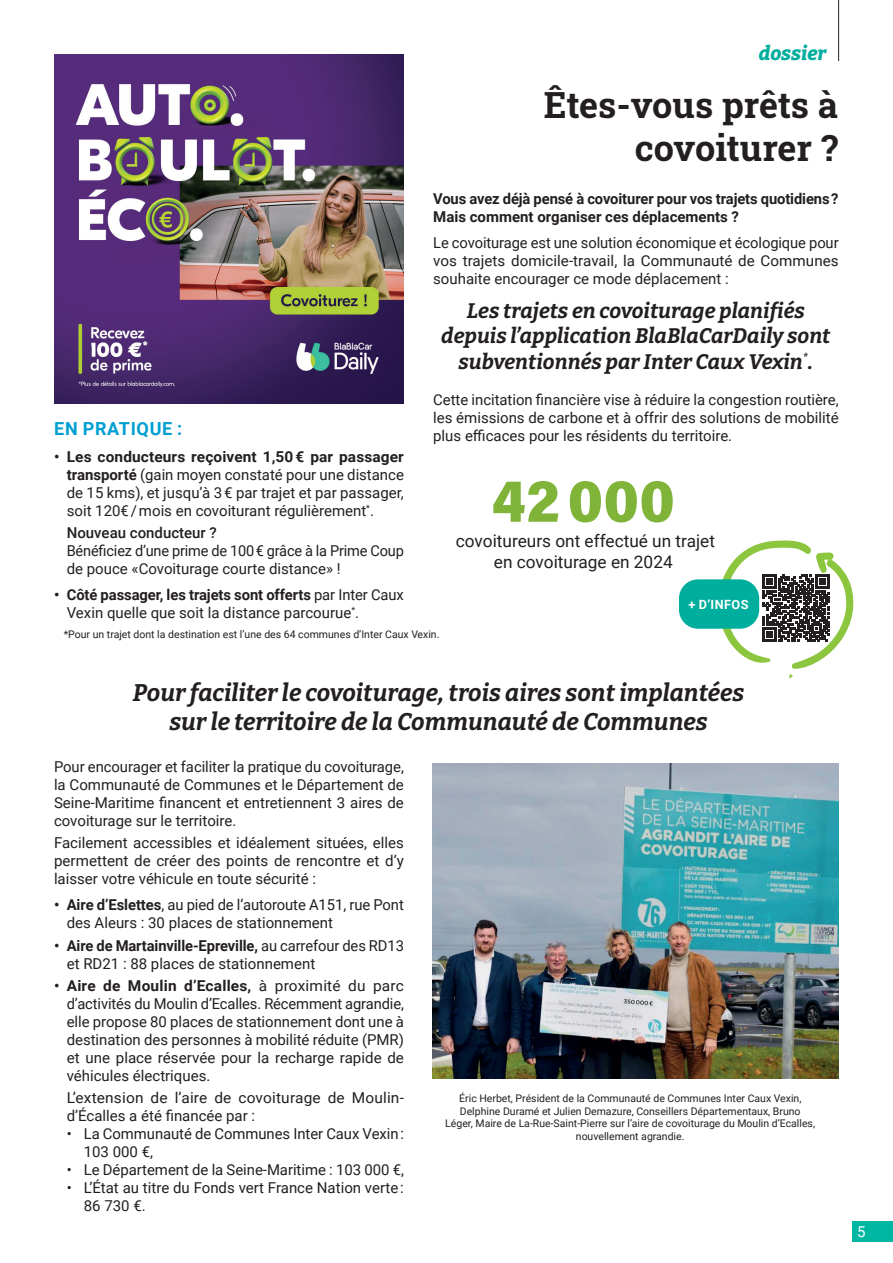
<style>
.page{position:relative;width:893px;height:1263px;background:#fff}
.page>*{position:absolute;margin:0;border:0;box-sizing:border-box;transform-origin:0 0}
.t1{font:60.3px "Acumin Variable Concept";color:#7fb438}
.t2{font:36px/43.2px "Roboto Slab";color:#231f20;text-align:right}
.t3{font:italic 700 24px/28.8px "Bitter";color:#231f20;text-align:center}
.t4{font:italic 700 21px/25.2px "Bitter";color:#231f20;text-align:center}
.t5{font:italic 800 19.5px "Bitter";color:#00ae9d}
.t6{font:700 18px "Roboto";letter-spacing:.035em;color:#009fd1}
.t7{font:17.25px/20.7px "Roboto";color:#231f20;text-align:center}
.t8{font:15px/18px "Roboto";color:#231f20}
.t9{font:700 15px/18px "Roboto";letter-spacing:-.005em;color:#231f20}
.t10{font:500 15px "Roboto";color:#231f20}
.t11{font:15px "Roboto";color:#fff}
.t12{font:700 12.75px "Roboto";letter-spacing:.035em;color:#fff}
.t13{font:10.5px/12.6px "Roboto";color:#231f20;text-align:center}
.s1{font-weight:700}
</style>
<div class="page">
<div style="left:853px;top:1221px;width:40px;height:20px;background:#00b7a1"></div>
<hr style="left:838px;top:0;width:1px;height:61px;background:#231f20">
<div style="left:679px;top:579px;width:80px;height:50px;background:#00ae9d;border-radius:19px"></div>
<svg style="left:713px;top:540px;width:141px;height:138px"></svg>
<img style="left:54px;top:54px;width:350px;height:350px">
<img style="left:433px;top:764px;width:406px;height:315px">
<p class="t6" style="left:54px;top:416px;width:129px">EN PRATIQUE :</p>
<p class="t8" style="left:67px;top:447px;width:339px;text-align:justify;text-indent:-13px"><span class="s1">• Les conducteurs reçoivent 1,50 € par passager transporté</span> (gain moyen constaté pour une distance de 15 kms), et jusqu’à 3 € par trajet et par passager, soit 120€ / mois en covoiturant régulièrement<sup>*</sup>.</p>
<p class="t10" style="left:67px;top:522px;width:152px">Nouveau conducteur ?</p>
<p class="t8" style="left:67px;top:541px;width:339px">Bénéficiez d’une prime de 100 € grâce à la Prime Coup de pouce «Covoiturage courte distance» !</p>
<p class="t8" style="left:67px;top:586px;width:339px;text-indent:-13px"><span class="s1">• Côté passager, les trajets sont offerts</span> par Inter Caux<br>Vexin quelle que soit la distance parcourue<sup>*</sup>.</p>
<p class="t5" style="left:759px;top:36px;width:69px">dossier</p>
<p class="t2" style="left:544px;top:82px;width:296px">Êtes-vous prêts à covoiturer ?</p>
<p class="t9" style="left:433px;top:189px;width:407px">Vous avez déjà pensé à covoiturer pour vos trajets quotidiens ?<br>Mais comment organiser ces déplacements ?</p>
<p class="t8" style="left:433px;top:234px;width:407px;text-align:justify">Le covoiturage est une solution économique et écologique pour vos trajets domicile-travail, la Communauté de Communes souhaite encourager ce mode déplacement :</p>
<p class="t4" style="left:441px;top:297px;width:391px">Les trajets en covoiturage planifiés depuis l’application BlaBlaCarDaily sont subventionnés par Inter Caux Vexin<sup>*</sup>.</p>
<p class="t8" style="left:433px;top:390px;width:407px;text-align:justify">Cette incitation financière vise à réduire la congestion routière, les émissions de carbone et à offrir des solutions de mobilité plus efficaces pour les résidents du territoire.</p>
<p class="t1" style="left:492px;top:459px;width:185px">42 000</p>
<p class="t7" style="left:456px;top:530px;width:261px">covoitureurs ont effectué un trajet en covoiturage en 2024</p>
<p class="t12" style="left:688px;top:595px;width:62px">+ D’INFOS</p>
<p class="t13" style="left:64px;top:628px;width:377px">*Pour un trajet dont la destination est l’une des 64 communes d’Inter Caux Vexin.</p>
<p class="t3" style="left:133px;top:676px;width:613px">Pour faciliter le covoiturage, trois aires sont implantées sur le territoire de la Communauté de Communes</p>
<p class="t8" style="left:54px;top:757px;width:351px;text-align:justify">Pour encourager et faciliter la pratique du covoiturage, la Communauté de Communes et le Département de Seine-Maritime financent et entretiennent 3 aires de covoiturage sur le territoire.</p>
<p class="t8" style="left:54px;top:833px;width:351px;text-align:justify">Facilement accessibles et idéalement situées, elles permettent de créer des points de rencontre et d’y laisser votre véhicule en toute sécurité :</p>
<p class="t8" style="left:67px;top:895px;width:339px;text-indent:-13px"><span class="s1">• Aire d’Eslettes</span>, au pied de l’autoroute A151, rue Pont des Aleurs : 30 places de stationnement</p>
<p class="t8" style="left:67px;top:936px;width:339px;text-indent:-13px"><span class="s1">• Aire de Martainville-Epreville,</span> au carrefour des RD13 et RD21 : 88 places de stationnement</p>
<p class="t8" style="left:67px;top:976px;width:339px;text-align:justify;text-indent:-13px"><span class="s1">• Aire de Moulin d’Ecalles,</span> à proximité du parc d’activités du Moulin d’Ecalles. Récemment agrandie, elle propose 80 places de stationnement dont une à destination des personnes à mobilité réduite (PMR) et une place réservée pour la recharge rapide de véhicules électriques.</p>
<p class="t8" style="left:67px;top:1088px;width:339px">L’extension de l’aire de covoiturage de Moulin&shy;d’Écalles a été financée par :</p>
<p class="t8" style="left:84px;top:1124px;width:322px;text-indent:-17px">• La Communauté de Communes Inter Caux Vexin :<br>103 000 €,</p>
<p class="t8" style="left:67px;top:1160px;width:339px">• Le Département de la Seine-Maritime : 103 000 €,</p>
<p class="t8" style="left:84px;top:1178px;width:322px;text-indent:-17px">• L’État au titre du Fonds vert France Nation verte :<br>86 730 €.</p>
<p class="t13" style="left:445px;top:1092px;width:371px">Éric Herbet, Président de la Communauté de Communes Inter Caux Vexin, Delphine Duramé et Julien Demazure, Conseillers Départementaux, Bruno Léger, Maire de La-Rue-Saint-Pierre sur l’aire de covoiturage du Moulin d’Ecalles, nouvellement agrandie.</p>
<p class="t11" style="left:857px;top:1221px;width:10px">5</p>
</div>
